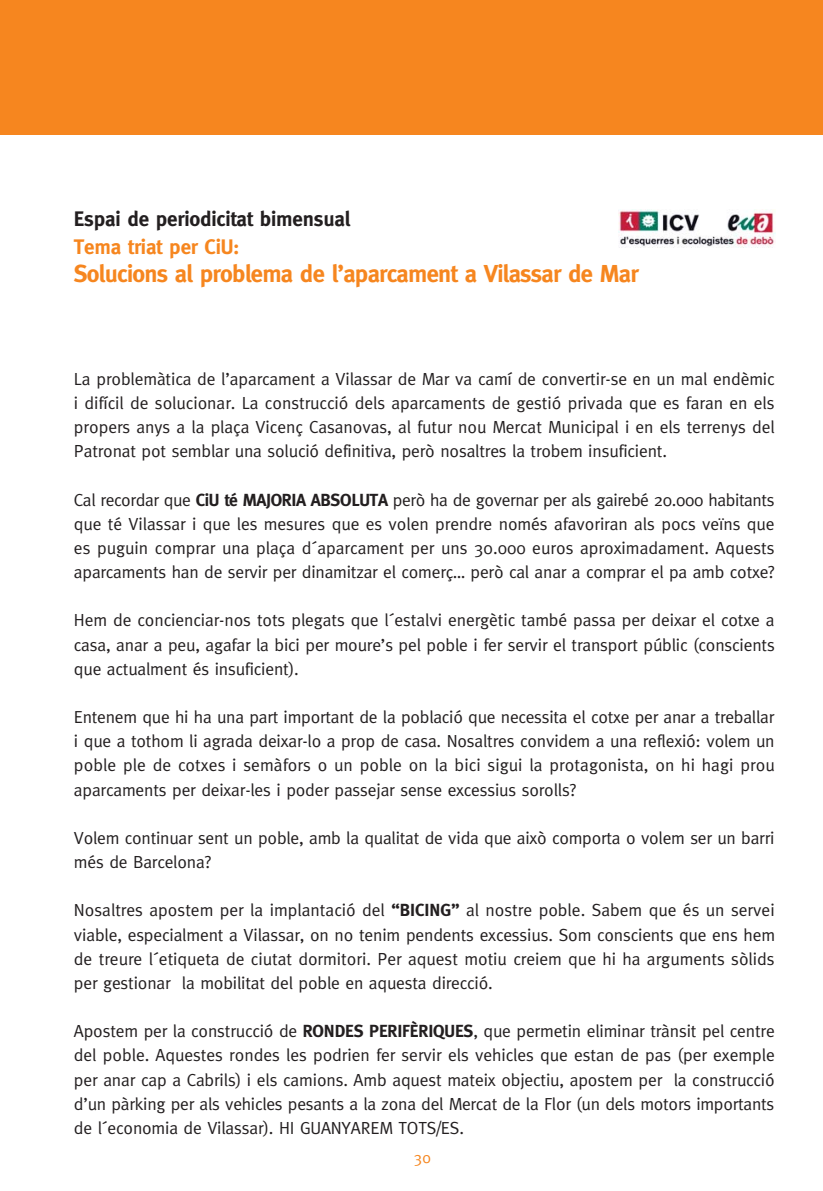
<style>
.page{position:relative;width:823px;height:1191px;background:#fff}
.page>*{position:absolute;margin:0;border:0;box-sizing:border-box;transform-origin:0 0}
.t1{font:700 24.5px "Meta";letter-spacing:-.03em;color:#f6861f}
.t2{font:700 21px "Meta";letter-spacing:-.01em;color:#231f20}
.t3{font:700 21px "Meta";letter-spacing:-.01em;color:#f6861f}
.t4{font:17.5px/24.2px "Meta Normal";letter-spacing:-.01em;color:#231f20;text-align:justify}
.t5{font:15.75px "Meta Normal";color:#f6861f}
.s1{font-family:"Meta";font-weight:700}
</style>
<div class="page">
<img style="left:618px;top:209px;width:156px;height:39px">
<div style="left:0;top:0;width:822px;height:134px;background:#f6861f"></div>
<p class="t2" style="left:74px;top:210px;width:278px">Espai de periodicitat bimensual</p>
<p class="t3" style="left:74px;top:238px;width:167px">Tema triat per CiU:</p>
<h1 class="t1" style="left:74px;top:264px;width:566px">Solucions al problema de l’aparcament a Vilassar de Mar</h1>
<p class="t4" style="left:74px;top:368px;width:702px">La problemàtica de l’aparcament a Vilassar de Mar va camí de convertir-se en un mal endèmic i difícil de solucionar. La construcció dels aparcaments de gestió privada que es faran en els propers anys a la plaça Vicenç Casanovas, al futur nou Mercat Municipal i en els terrenys del Patronat pot semblar una solució definitiva, però nosaltres la trobem insuficient.</p>
<p class="t4" style="left:74px;top:489px;width:701px">Cal recordar que <span class="s1">CiU té MAJORIA ABSOLUTA</span> però ha de governar per als gairebé 20.000 habitants que té Vilassar i que les mesures que es volen prendre només afavoriran als pocs veïns que es puguin comprar una plaça d´aparcament per uns 30.000 euros aproximadament. Aquests aparcaments han de servir per dinamitzar el comerç… però cal anar a comprar el pa amb cotxe?</p>
<p class="t4" style="left:74px;top:609px;width:702px">Hem de concienciar-nos tots plegats que l´estalvi energètic també passa per deixar el cotxe a casa, anar a peu, agafar la bici per moure’s pel poble i fer servir el transport públic (conscients que actualment és insuficient).</p>
<p class="t4" style="left:74px;top:706px;width:702px">Entenem que hi ha una part important de la població que necessita el cotxe per anar a treballar i que a tothom li agrada deixar-lo a prop de casa. Nosaltres convidem a una reflexió: volem un poble ple de cotxes i semàfors o un poble on la bici sigui la protagonista, on hi hagi prou aparcaments per deixar-les i poder passejar sense excessius sorolls?</p>
<p class="t4" style="left:74px;top:827px;width:701px">Volem continuar sent un poble, amb la qualitat de vida que això comporta o volem ser un barri més de Barcelona?</p>
<p class="t4" style="left:74px;top:899px;width:702px">Nosaltres apostem per la implantació del <span class="s1">“BICING”</span> al nostre poble. Sabem que és un servei viable, especialment a Vilassar, on no tenim pendents excessius. Som conscients que ens hem de treure l´etiqueta de ciutat dormitori. Per aquest motiu creiem que hi ha arguments sòlids per gestionar la mobilitat del poble en aquesta direcció.</p>
<p class="t4" style="left:74px;top:1020px;width:702px">Apostem per la construcció de <span class="s1">RONDES PERIFÈRIQUES</span>, que permetin eliminar trànsit pel centre del poble. Aquestes rondes les podrien fer servir els vehicles que estan de pas (per exemple per anar cap a Cabrils) i els camions. Amb aquest mateix objectiu, apostem per la construcció d’un pàrking per als vehicles pesants a la zona del Mercat de la Flor (un dels motors importants de l´economia de Vilassar). HI GUANYAREM TOTS/ES.</p>
<p class="t5" style="left:413px;top:1151px;width:18px">30</p>
</div>
